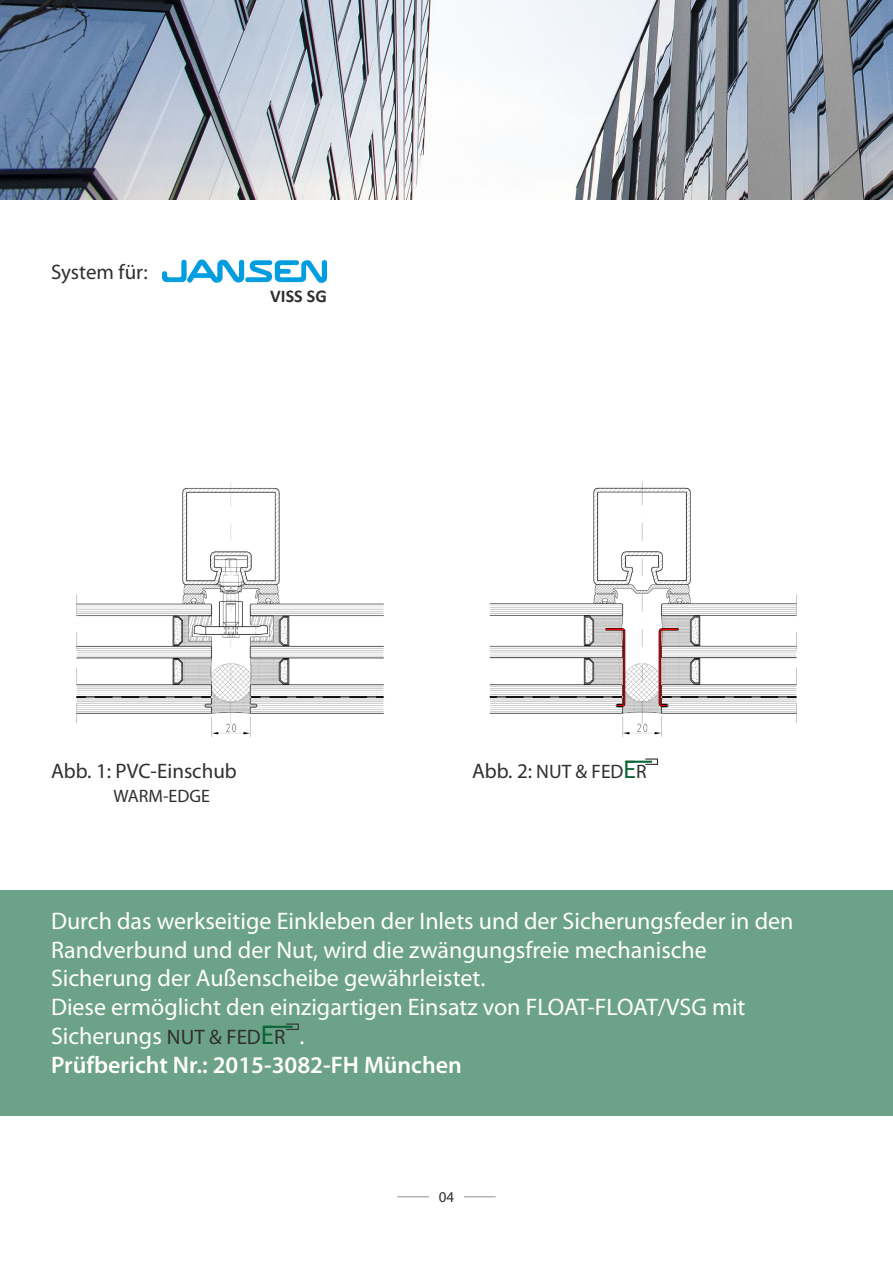
<style>
.page{position:relative;width:893px;height:1263px;background:#fff}
.page>*{position:absolute;margin:0;border:0;box-sizing:border-box;transform-origin:0 0}
.t1{font:24px/28.8px "Myriad Pro";color:#fff}
.t2{font:21px "Myriad Pro";color:#312f30}
.t3{font:19.5px "Myriad Pro";color:#312f30}
.t4{font:18px "Myriad Pro";color:#312f30}
.t5{font:700 18px "Calibri";color:#312f30}
.t6{font:15px "Myriad Pro";color:#312f30}
.s1{font-size:21px}
.s2{font-size:25.5px;color:#0a6537}
.s3{font-size:21px;color:#312f30}
.s4{font-size:27px;color:#0a6537}
.s5{font-weight:600}
</style>
<div class="page">
<hr style="left:397px;top:1196px;width:32px;height:1px;background:#231f20">
<hr style="left:464px;top:1196px;width:32px;height:1px;background:#231f20">
<img style="left:0;top:0;width:893px;height:199px">
<img style="left:76px;top:482px;width:308px;height:255px">
<img style="left:489px;top:481px;width:308px;height:256px">
<img style="left:163px;top:259px;width:164px;height:24px">
<div style="left:645px;top:758px;width:13px;height:7px;border:1px solid #312f30"></div>
<hr style="left:625px;top:761px;width:27px;height:2px;background:#0a6537">
<div style="left:0;top:890px;width:893px;height:225px;background:#6ca287"></div>
<div style="left:286px;top:1023px;width:13px;height:7px;border:1px solid #312f30"></div>
<hr style="left:263px;top:1026px;width:29px;height:2px;background:#0a6537">
<p class="t2" style="left:51px;top:259px;width:98px">System für:</p>
<p class="t5" style="left:270px;top:284px;width:58px">VISS SG</p>
<p class="t2" style="left:51px;top:758px;width:187px">Abb. 1: PVC-Einschub</p>
<p class="t3" style="left:472px;top:759px;width:176px"><span class="s1">Abb. 2:</span> NUT &amp; FED<span class="s2">E</span>R</p>
<p class="t4" style="left:114px;top:785px;width:98px">WARM-EDGE</p>
<p class="t1" style="left:51px;top:906px;width:744px">Durch das werkseitige Einkleben der Inlets und der Sicherungsfeder in den Randverbund und der Nut, wird die zwängungsfreie mechanische Sicherung der Außenscheibe gewährleistet.<br>Diese ermöglicht den einzigartigen Einsatz von FLOAT-FLOAT/VSG mit Sicherungs <span class="s3">NUT &amp; FED</span><span class="s4">E</span><span class="s3">R</span> .<br><span class="s5">Prüfbericht Nr.: 2015-3082-FH München</span></p>
<p class="t6" style="left:439px;top:1187px;width:17px">04</p>
</div>
